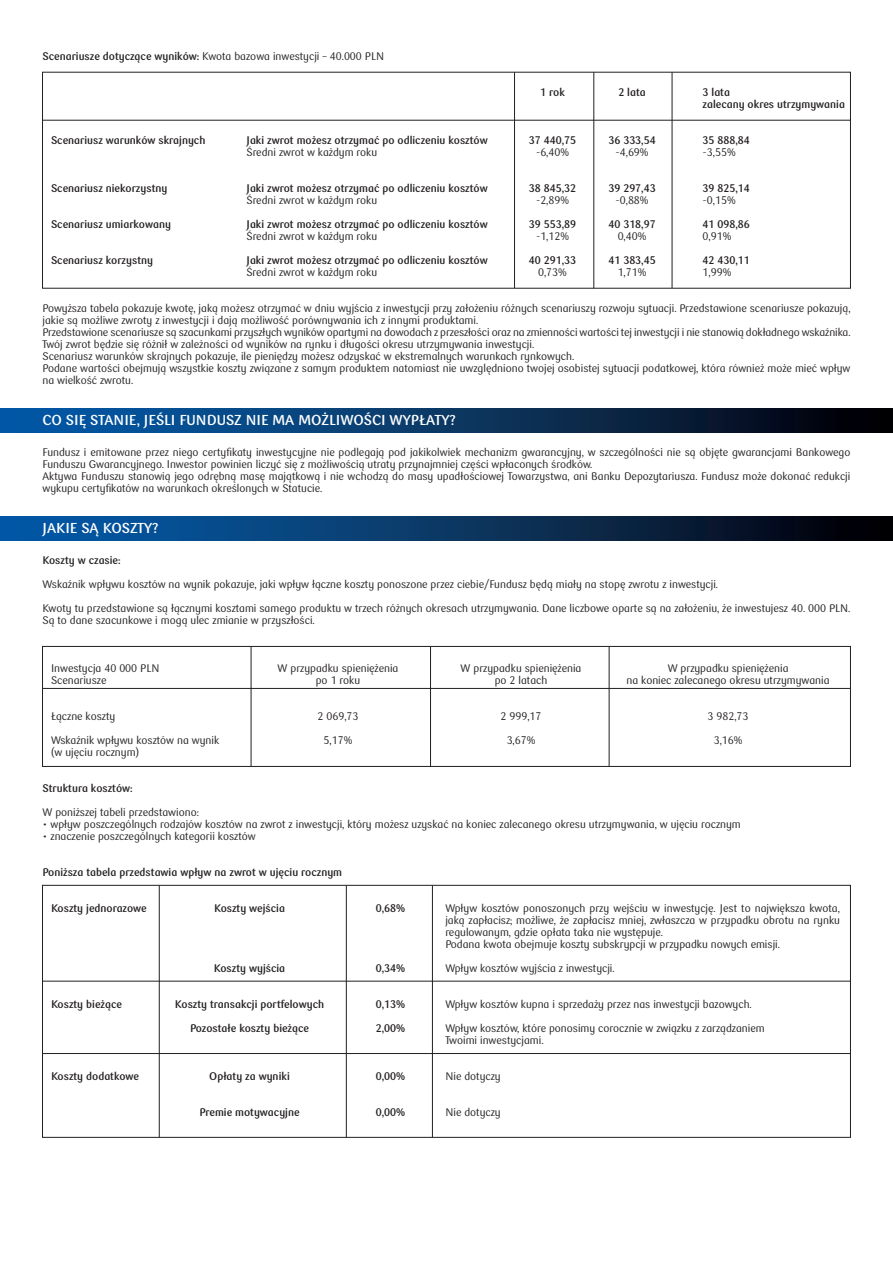
<style>
.page{position:relative;width:893px;height:1263px;background:#fff}
.page>*{position:absolute;margin:0;border:0;box-sizing:border-box;transform-origin:0 0}
.t1{font:700 14.25px "PKO Bank Polski";color:#fff}
.t2{font:10.95px/12px "PKO Bank Polski";color:#231f20}
.t3{font:700 10.95px/12px "PKO Bank Polski";color:#231f20}
.s1{font-weight:700}
</style>
<div class="page">
<div style="left:42px;top:885px;width:809px;height:252px;border:1px solid #231f20"></div>
<div style="left:42px;top:646px;width:809px;height:121px;border:1px solid #231f20"></div>
<hr style="left:43px;top:120px;width:807px;height:1px;background:#231f20">
<hr style="left:43px;top:688px;width:807px;height:1px;background:#231f20">
<hr style="left:43px;top:981px;width:807px;height:1px;background:#231f20">
<hr style="left:43px;top:1053px;width:807px;height:1px;background:#231f20">
<hr style="left:514px;top:72px;width:1px;height:216px;background:#231f20">
<hr style="left:430px;top:646px;width:1px;height:120px;background:#231f20">
<hr style="left:251px;top:646px;width:1px;height:120px;background:#231f20">
<hr style="left:346px;top:885px;width:1px;height:252px;background:#231f20">
<hr style="left:432px;top:885px;width:1px;height:252px;background:#231f20">
<hr style="left:159px;top:885px;width:1px;height:252px;background:#231f20">
<hr style="left:609px;top:646px;width:1px;height:120px;background:#231f20">
<hr style="left:594px;top:72px;width:1px;height:216px;background:#231f20">
<hr style="left:672px;top:72px;width:1px;height:216px;background:#231f20">
<div style="left:0;top:408px;width:893px;height:24px;background:linear-gradient(to right,#0662b3,#07040b)"></div>
<div style="left:0;top:516px;width:893px;height:24px;background:linear-gradient(to right,#0662b3,#07040b)"></div>
<p class="t2" style="left:43px;top:51px;width:343px"><span class="s1">Scenariusze dotyczące wyników:</span> Kwota bazowa inwestycji – 40.000 PLN</p>
<p class="t3" style="left:540px;top:87px;width:26px">1 rok</p>
<p class="t3" style="left:618px;top:87px;width:29px">2 lata</p>
<p class="t3" style="left:703px;top:87px;width:144px">3 lata<br>zalecany okres utrzymywania</p>
<p class="t3" style="left:51px;top:135px;width:156px">Scenariusz warunków skrajnych</p>
<p class="t3" style="left:247px;top:135px;width:243px">Jaki zwrot możesz otrzymać po odliczeniu kosztów</p>
<p class="t3" style="left:529px;top:135px;width:49px">37 440,75</p>
<p class="t3" style="left:608px;top:135px;width:49px">36 333,54</p>
<p class="t3" style="left:703px;top:135px;width:49px">35 888,84</p>
<p class="t2" style="left:247px;top:147px;width:132px">Średni zwrot w każdym roku</p>
<p class="t2" style="left:536px;top:147px;width:35px">-6,40%</p>
<p class="t2" style="left:615px;top:147px;width:35px">-4,69%</p>
<p class="t2" style="left:703px;top:147px;width:35px">-3,55%</p>
<p class="t3" style="left:51px;top:183px;width:118px">Scenariusz niekorzystny</p>
<p class="t3" style="left:247px;top:183px;width:243px">Jaki zwrot możesz otrzymać po odliczeniu kosztów</p>
<p class="t3" style="left:529px;top:183px;width:49px">38 845,32</p>
<p class="t3" style="left:608px;top:183px;width:49px">39 297,43</p>
<p class="t3" style="left:703px;top:183px;width:49px">39 825,14</p>
<p class="t2" style="left:247px;top:195px;width:132px">Średni zwrot w każdym roku</p>
<p class="t2" style="left:536px;top:195px;width:35px">-2,89%</p>
<p class="t2" style="left:615px;top:195px;width:35px">-0,88%</p>
<p class="t2" style="left:703px;top:195px;width:35px">-0,15%</p>
<p class="t3" style="left:51px;top:219px;width:121px">Scenariusz umiarkowany</p>
<p class="t3" style="left:247px;top:219px;width:243px">Jaki zwrot możesz otrzymać po odliczeniu kosztów</p>
<p class="t3" style="left:529px;top:219px;width:49px">39 553,89</p>
<p class="t3" style="left:608px;top:219px;width:49px">40 318,97</p>
<p class="t3" style="left:703px;top:219px;width:49px">41 098,86</p>
<p class="t2" style="left:247px;top:231px;width:132px">Średni zwrot w każdym roku</p>
<p class="t2" style="left:536px;top:231px;width:35px">-1,12%</p>
<p class="t2" style="left:618px;top:231px;width:30px">0,40%</p>
<p class="t2" style="left:703px;top:231px;width:30px">0,91%</p>
<p class="t3" style="left:51px;top:255px;width:104px">Scenariusz korzystny</p>
<p class="t3" style="left:247px;top:255px;width:243px">Jaki zwrot możesz otrzymać po odliczeniu kosztów</p>
<p class="t3" style="left:529px;top:255px;width:49px">40 291,33</p>
<p class="t3" style="left:608px;top:255px;width:49px">41 383,45</p>
<p class="t3" style="left:703px;top:255px;width:49px">42 430,11</p>
<p class="t2" style="left:247px;top:267px;width:132px">Średni zwrot w każdym roku</p>
<p class="t2" style="left:538px;top:267px;width:30px">0,73%</p>
<p class="t2" style="left:618px;top:267px;width:30px">1,71%</p>
<p class="t2" style="left:702px;top:267px;width:30px">1,99%</p>
<p class="t2" style="left:43px;top:303px;width:809px">Powyższa tabela pokazuje kwotę, jaką możesz otrzymać w dniu wyjścia z inwestycji przy założeniu różnych scenariuszy rozwoju sytuacji. Przedstawione scenariusze pokazują, jakie są możliwe zwroty z inwestycji i dają możliwość porównywania ich z innymi produktami.<br>Przedstawione scenariusze są szacunkami przyszłych wyników opartymi na dowodach z przeszłości oraz na zmienności wartości tej inwestycji i nie stanowią dokładnego wskaźnika.<br>Twój zwrot będzie się różnił w zależności od wyników na rynku i długości okresu utrzymywania inwestycji.<br>Scenariusz warunków skrajnych pokazuje, ile pieniędzy możesz odzyskać w ekstremalnych warunkach rynkowych.<br>Podane wartości obejmują wszystkie koszty związane z samym produktem natomiast nie uwzględniono twojej osobistej sytuacji podatkowej, która również może mieć wpływ na wielkość zwrotu.</p>
<h1 class="t1" style="left:43px;top:412px;width:415px">CO SIĘ STANIE, JEŚLI FUNDUSZ NIE MA MOŻLIWOŚCI WYPŁATY?</h1>
<p class="t2" style="left:43px;top:447px;width:809px">Fundusz i emitowane przez niego certyfikaty inwestycyjne nie podlegają pod jakikolwiek mechanizm gwarancyjny, w szczególności nie są objęte gwarancjami Bankowego Funduszu Gwarancyjnego. Inwestor powinien liczyć się z możliwością utraty przynajmniej części wpłaconych środków.<br>Aktywa Funduszu stanowią jego odrębną masę majątkową i nie wchodzą do masy upadłościowej Towarzystwa, ani Banku Depozytariusza. Fundusz może dokonać redukcji wykupu certyfikatów na warunkach określonych w Statucie.</p>
<h1 class="t1" style="left:43px;top:520px;width:118px">JAKIE SĄ KOSZTY?</h1>
<p class="t3" style="left:43px;top:555px;width:80px">Koszty w czasie:</p>
<p class="t2" style="left:43px;top:573px;width:809px;line-height:24px">Wskaźnik wpływu kosztów na wynik pokazuje, jaki wpływ łączne koszty ponoszone przez ciebie/Fundusz będą miały na stopę zwrotu z inwestycji.<br>Kwoty tu przedstawione są łącznymi kosztami samego produktu w trzech różnych okresach utrzymywania. Dane liczbowe oparte są na założeniu, że inwestujesz 40. 000 PLN.</p>
<p class="t2" style="left:43px;top:615px;width:274px">Są to dane szacunkowe i mogą ulec zmianie w przyszłości.</p>
<p class="t2" style="left:51px;top:663px;width:110px">Inwestycja 40 000 PLN</p>
<p class="t2" style="left:278px;top:663px;width:122px">W przypadku spieniężenia</p>
<p class="t2" style="left:461px;top:663px;width:122px">W przypadku spieniężenia</p>
<p class="t2" style="left:668px;top:663px;width:122px">W przypadku spieniężenia</p>
<p class="t2" style="left:51px;top:675px;width:57px">Scenariusze</p>
<p class="t2" style="left:316px;top:675px;width:46px">po 1 roku</p>
<p class="t2" style="left:495px;top:675px;width:54px">po 2 latach</p>
<p class="t2" style="left:626px;top:675px;width:205px">na koniec zalecanego okresu utrzymywania</p>
<p class="t2" style="left:51px;top:711px;width:66px">Łączne koszty</p>
<p class="t2" style="left:317px;top:711px;width:43px">2 069,73</p>
<p class="t2" style="left:500px;top:711px;width:43px">2 999,17</p>
<p class="t2" style="left:707px;top:711px;width:43px">3 982,73</p>
<p class="t2" style="left:51px;top:735px;width:170px">Wskaźnik wpływu kosztów na wynik</p>
<p class="t2" style="left:324px;top:735px;width:30px">5,17%</p>
<p class="t2" style="left:507px;top:735px;width:30px">3,67%</p>
<p class="t2" style="left:714px;top:735px;width:30px">3,16%</p>
<p class="t2" style="left:51px;top:747px;width:90px">(w ujęciu rocznym)</p>
<p class="t3" style="left:43px;top:783px;width:92px">Struktura kosztów:</p>
<p class="t2" style="left:43px;top:807px;width:158px">W poniższej tabeli przedstawiono:</p>
<p class="t2" style="left:43px;top:819px;width:700px">• wpływ poszczególnych rodzajów kosztów na zwrot z inwestycji, który możesz uzyskać na koniec zalecanego okresu utrzymywania, w ujęciu rocznym</p>
<p class="t2" style="left:43px;top:831px;width:215px">• znaczenie poszczególnych kategorii kosztów</p>
<p class="t3" style="left:43px;top:867px;width:301px">Poniższa tabela przedstawia wpływ na zwrot w ujęciu rocznym</p>
<p class="t3" style="left:51px;top:903px;width:97px">Koszty jednorazowe</p>
<p class="t3" style="left:214px;top:903px;width:72px">Koszty wejścia</p>
<p class="t3" style="left:376px;top:903px;width:31px">0,68%</p>
<p class="t3" style="left:214px;top:963px;width:73px">Koszty wyjścia</p>
<p class="t3" style="left:376px;top:963px;width:31px">0,34%</p>
<p class="t3" style="left:51px;top:999px;width:72px">Koszty bieżące</p>
<p class="t3" style="left:175px;top:999px;width:151px">Koszty transakcji portfelowych</p>
<p class="t3" style="left:376px;top:999px;width:31px">0,13%</p>
<p class="t3" style="left:190px;top:1023px;width:121px">Pozostałe koszty bieżące</p>
<p class="t3" style="left:376px;top:1023px;width:31px">2,00%</p>
<p class="t3" style="left:51px;top:1071px;width:90px">Koszty dodatkowe</p>
<p class="t3" style="left:209px;top:1071px;width:82px">Opłaty za wyniki</p>
<p class="t3" style="left:376px;top:1071px;width:31px">0,00%</p>
<p class="t3" style="left:199px;top:1107px;width:102px">Premie motywacyjne</p>
<p class="t3" style="left:376px;top:1107px;width:31px">0,00%</p>
<p class="t2" style="left:445px;top:903px;width:396px">Wpływ kosztów ponoszonych przy wejściu w inwestycję. Jest to największa kwota, jaką zapłacisz; możliwe, że zapłacisz mniej, zwłaszcza w przypadku obrotu na rynku regulowanym, gdzie opłata taka nie występuje.<br>Podana kwota obejmuje koszty subskrypcji w przypadku nowych emisji.</p>
<p class="t2" style="left:445px;top:963px;width:171px">Wpływ kosztów wyjścia z inwestycji.</p>
<p class="t2" style="left:445px;top:993px;width:321px;line-height:24px">Wpływ kosztów kupna i sprzedaży przez nas inwestycji bazowych.<br>Wpływ kosztów, które ponosimy corocznie w związku z zarządzaniem</p>
<p class="t2" style="left:445px;top:1035px;width:100px">Twoimi inwestycjami.</p>
<p class="t2" style="left:445px;top:1071px;width:57px">Nie dotyczy</p>
<p class="t2" style="left:445px;top:1107px;width:57px">Nie dotyczy</p>
</div>
